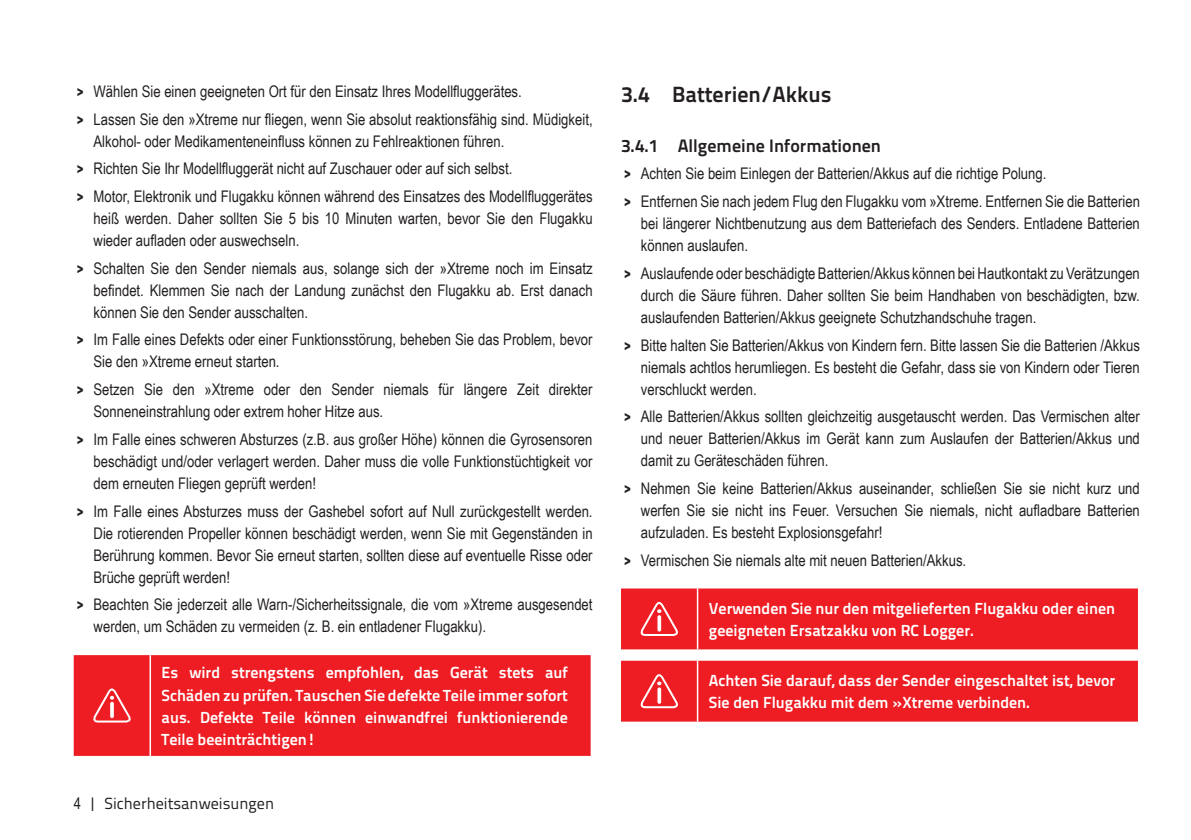
<style>
.page{position:relative;width:1191px;height:840px;background:#fff}
.page>*{position:absolute;margin:0;border:0;box-sizing:border-box;transform-origin:0 0}
.t1{font:700 22px "Titillium Text 22 L";color:#231f20}
.t2{font:700 18px "Titillium Text 22 L";color:#231f20}
.t3{font:16px/22px "Arial Narrow";color:#231f20}
.t4{font:700 16px/22px "Titillium Text 22 L";color:#fff}
.t5{font:16px "Titillium Text 22 L";color:#231f20}
.s1{font-family:"Titillium Text 22 L";font-weight:800}
.s2{font-family:"Arial Narrow"}
</style>
<div class="page">
<div style="left:74px;top:655px;width:516px;height:100px;background:#ee1d23"></div>
<hr style="left:149px;top:654px;width:2px;height:101px;background:#fff">
<svg style="left:92px;top:686px;width:40px;height:37px"></svg>
<svg style="left:110px;top:701px;width:4px;height:16px"></svg>
<div style="left:621px;top:588px;width:517px;height:61px;background:#ee1d23"></div>
<svg style="left:657px;top:615px;width:4px;height:16px"></svg>
<div style="left:621px;top:660px;width:517px;height:61px;background:#ee1d23"></div>
<svg style="left:657px;top:687px;width:4px;height:16px"></svg>
<p class="t3" style="left:77px;top:77px;width:517px;line-height:27.6px"><span class="s1">&gt;</span> Wählen Sie einen geeigneten Ort für den Einsatz Ihres Modellfluggerätes.<br><span class="s1">&gt;</span> Lassen Sie den »Xtreme nur fliegen, wenn Sie absolut reaktionsfähig sind. Müdigkeit,</p>
<p class="t3" style="left:77px;top:126px;width:517px;line-height:27.6px;text-indent:17px">Alkohol- oder Medikamenteneinfluss können zu Fehlreaktionen führen.<br><span class="s1">&gt;</span> Richten Sie Ihr Modellfluggerät nicht auf Zuschauer oder auf sich selbst.<br><span class="s1">&gt;</span> Motor, Elektronik und Flugakku können während des Einsatzes des Modellfluggerätes</p>
<p class="t3" style="left:94px;top:206px;width:500px">heiß werden. Daher sollten Sie 5 bis 10 Minuten warten, bevor Sie den Flugakku wieder aufladen oder auswechseln.</p>
<p class="t3" style="left:94px;top:256px;width:500px;text-align:justify;text-indent:-17px"><span class="s1">&gt;</span> Schalten Sie den Sender niemals aus, solange sich der »Xtreme noch im Einsatz befindet. Klemmen Sie nach der Landung zunächst den Flugakku ab. Erst danach können Sie den Sender ausschalten.</p>
<p class="t3" style="left:94px;top:328px;width:500px;text-indent:-17px"><span class="s1">&gt;</span> Im Falle eines Defekts oder einer Funktionsstörung, beheben Sie das Problem, bevor<br>Sie den »Xtreme erneut starten.</p>
<p class="t3" style="left:94px;top:377px;width:500px;text-indent:-17px"><span class="s1">&gt;</span> Setzen Sie den »Xtreme oder den Sender niemals für längere Zeit direkter<br>Sonneneinstrahlung oder extrem hoher Hitze aus.</p>
<p class="t3" style="left:94px;top:427px;width:500px;text-align:justify;text-indent:-17px"><span class="s1">&gt;</span> Im Falle eines schweren Absturzes (z.B. aus großer Höhe) können die Gyrosensoren beschädigt und/oder verlagert werden. Daher muss die volle Funktionstüchtigkeit vor dem erneuten Fliegen geprüft werden!</p>
<p class="t3" style="left:94px;top:499px;width:500px;text-align:justify;text-indent:-17px"><span class="s1">&gt;</span> Im Falle eines Absturzes muss der Gashebel sofort auf Null zurückgestellt werden.<br>Die rotierenden Propeller können beschädigt werden, wenn Sie mit Gegenständen in Berührung kommen. Bevor Sie erneut starten, sollten diese auf eventuelle Risse oder Brüche geprüft werden!</p>
<p class="t3" style="left:94px;top:592px;width:500px;text-indent:-17px"><span class="s1">&gt;</span> Beachten Sie jederzeit alle Warn-/Sicherheitssignale, die vom »Xtreme ausgesendet werden, um Schäden zu vermeiden (z. B. ein entladener Flugakku).</p>
<p class="t4" style="left:162px;top:660px;width:408px;text-align:justify">Es wird strengstens empfohlen, das Gerät stets auf Schäden zu prüfen. Tauschen Sie defekte Teile immer sofort aus. Defekte Teile können einwandfrei funktionierende Teile beeinträchtigen!</p>
<p class="t5" style="left:74px;top:791px;width:202px"><span class="s2">4</span> | Sicherheitsanweisungen</p>
<h1 class="t1" style="left:621px;top:77px;width:212px">3.4 Batterien/Akkus</h1>
<p class="t2" style="left:621px;top:131px;width:261px">3.4.1 Allgemeine Informationen</p>
<p class="t3" style="left:624px;top:159px;width:517px;line-height:27.6px"><span class="s1">&gt;</span> Achten Sie beim Einlegen der Batterien/Akkus auf die richtige Polung.<br><span class="s1">&gt;</span> Entfernen Sie nach jedem Flug den Flugakku vom »Xtreme. Entfernen Sie die Batterien</p>
<p class="t3" style="left:641px;top:212px;width:500px">bei längerer Nichtbenutzung aus dem Batteriefach des Senders. Entladene Batterien können auslaufen.</p>
<p class="t3" style="left:641px;top:261px;width:500px;text-align:justify;text-indent:-17px"><span class="s1">&gt;</span> Auslaufende oder beschädigte Batterien/Akkus können bei Hautkontakt zu Verätzungen durch die Säure führen. Daher sollten Sie beim Handhaben von beschädigten, bzw. auslaufenden Batterien/Akkus geeignete Schutzhandschuhe tragen.</p>
<p class="t3" style="left:641px;top:333px;width:500px;text-align:justify;text-indent:-17px"><span class="s1">&gt;</span> Bitte halten Sie Batterien/Akkus von Kindern fern. Bitte lassen Sie die Batterien /Akkus niemals achtlos herumliegen. Es besteht die Gefahr, dass sie von Kindern oder Tieren verschluckt werden.</p>
<p class="t3" style="left:641px;top:405px;width:500px;text-align:justify;text-indent:-17px"><span class="s1">&gt;</span> Alle Batterien/Akkus sollten gleichzeitig ausgetauscht werden. Das Vermischen alter und neuer Batterien/Akkus im Gerät kann zum Auslaufen der Batterien/Akkus und damit zu Geräteschäden führen.</p>
<p class="t3" style="left:641px;top:476px;width:500px;text-align:justify;text-indent:-17px"><span class="s1">&gt;</span> Nehmen Sie keine Batterien/Akkus auseinander, schließen Sie sie nicht kurz und werfen Sie sie nicht ins Feuer. Versuchen Sie niemals, nicht aufladbare Batterien aufzuladen. Es besteht Explosionsgefahr!</p>
<p class="t3" style="left:624px;top:548px;width:344px"><span class="s1">&gt;</span> Vermischen Sie niemals alte mit neuen Batterien/Akkus.</p>
<p class="t4" style="left:709px;top:596px;width:408px">Verwenden Sie nur den mitgelieferten Flugakku oder einen geeigneten Ersatzakku von RC Logger.</p>
<p class="t4" style="left:709px;top:668px;width:408px">Achten Sie darauf, dass der Sender eingeschaltet ist, bevor<br>Sie den Flugakku mit dem »Xtreme verbinden.</p>
</div>
